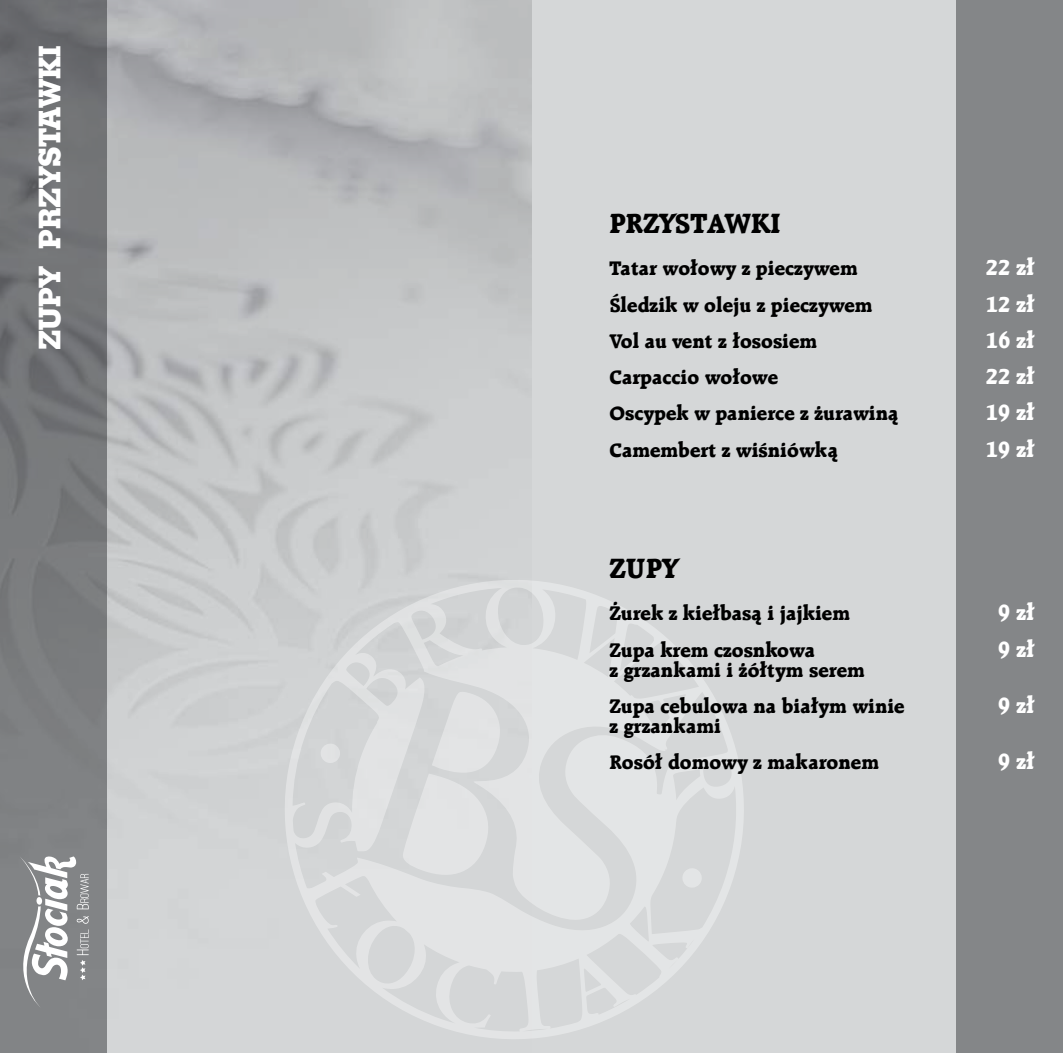
<style>
.page{position:relative;width:1063px;height:1053px;background:#fff}
.page>*{position:absolute;margin:0;border:0;box-sizing:border-box;transform-origin:0 0}
.t1{font:30px "Geo Slab 703 X Bd EU";color:#fff}
.t2{font:30px "Raleigh X Bd EU";color:#000}
.t3{font:23.75px "Raleigh X Bd EU";color:#fff}
.t4{font:21.25px/36.2px "Raleigh X Bd EU";color:#000}
</style>
<div class="page">
<div style="left:531px;top:0;width:532px;height:1052px;background:#d5d7d8"></div>
<div style="left:957px;top:0;width:106px;height:1052px;background:#848688"></div>
<img style="left:0;top:0;width:531px;height:1052px">
<svg style="left:256px;top:551px;width:488px;height:501px;fill:#d5d7d8"></svg>
<svg style="left:10px;top:855px;width:79px;height:152px"></svg>
<h1 class="t1" style="left:31px;top:350px;width:306px;rotate:-90deg">ZUPY PRZYSTAWKI</h1>
<h1 class="t2" style="left:609px;top:204px;width:173px">PRZYSTAWKI</h1>
<p class="t4" style="left:609px;top:251px;width:250px">Tatar wołowy z pieczywem</p>
<p class="t3" style="left:986px;top:253px;width:50px">22 zł</p>
<p class="t4" style="left:609px;top:287px;width:265px">Śledzik w oleju z pieczywem</p>
<p class="t3" style="left:986px;top:289px;width:50px">12 zł</p>
<p class="t4" style="left:609px;top:323px;width:209px">Vol au vent z łososiem</p>
<p class="t3" style="left:986px;top:325px;width:50px">16 zł</p>
<p class="t4" style="left:609px;top:359px;width:170px">Carpaccio wołowe</p>
<p class="t3" style="left:986px;top:362px;width:50px">22 zł</p>
<p class="t4" style="left:609px;top:396px;width:291px">Oscypek w panierce z żurawiną</p>
<p class="t3" style="left:986px;top:398px;width:50px">19 zł</p>
<p class="t4" style="left:609px;top:432px;width:230px">Camembert z wiśniówką</p>
<p class="t3" style="left:986px;top:434px;width:50px">19 zł</p>
<h1 class="t2" style="left:609px;top:549px;width:70px">ZUPY</h1>
<p class="t4" style="left:609px;top:595px;width:242px">Żurek z kiełbasą i jajkiem</p>
<p class="t3" style="left:998px;top:598px;width:38px">9 zł</p>
<p class="t4" style="left:609px;top:632px;width:207px">Zupa krem czosnkowa</p>
<p class="t3" style="left:998px;top:634px;width:38px">9 zł</p>
<p class="t4" style="left:609px;top:652px;width:297px">z grzankami i żółtym serem<br>Zupa cebulowa na białym winie</p>
<p class="t3" style="left:998px;top:690px;width:38px">9 zł</p>
<p class="t4" style="left:609px;top:708px;width:271px">z grzankami<br>Rosół domowy z makaronem</p>
<p class="t3" style="left:998px;top:746px;width:38px">9 zł</p>
</div>
